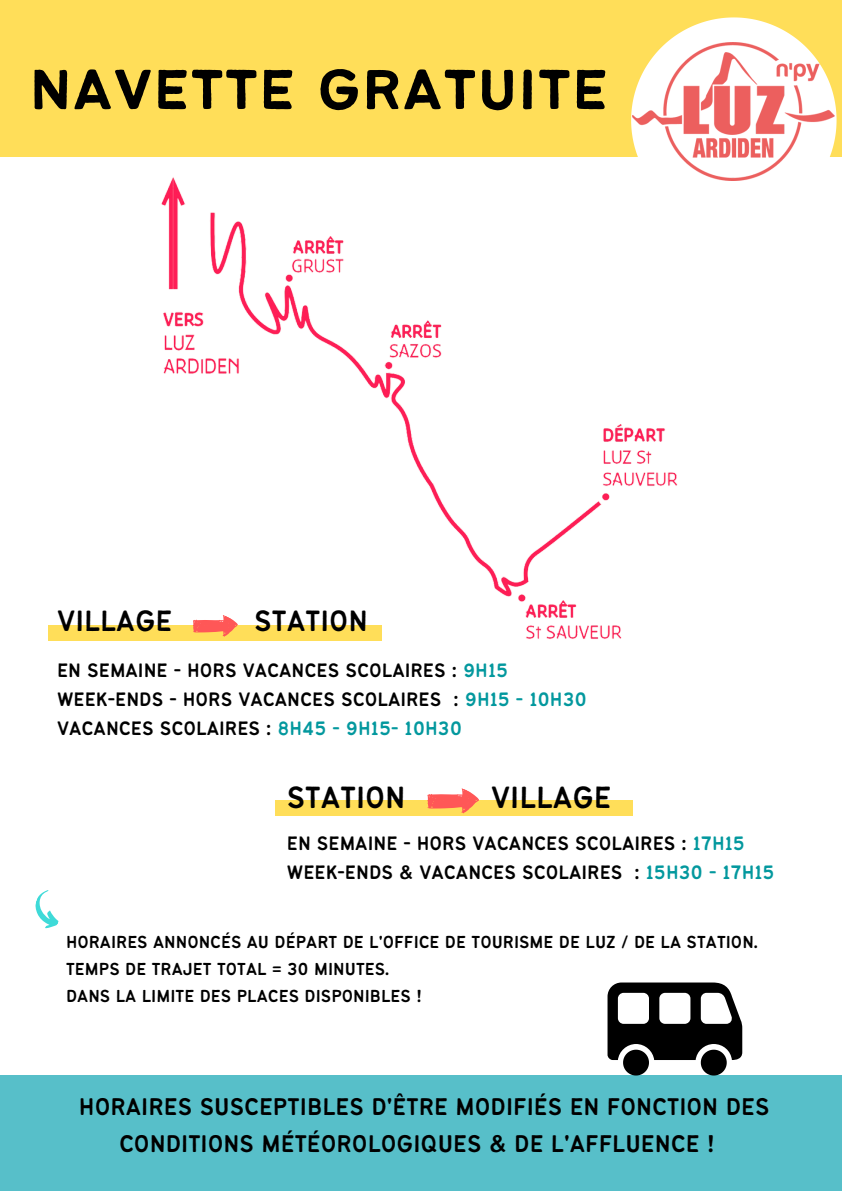
<style>
.page{position:relative;width:842px;height:1191px;background:#fff}
.page>*{position:absolute;margin:0;border:0;box-sizing:border-box;transform-origin:0 0}
.t1{font:74.4px "Bantayog";color:#000}
.t2{font:33.8px "Bantayog";color:#000}
.t3{font:32.4px "Bantayog";color:#000}
.t4{font:26.6px/36.8px "Bantayog";color:#000;text-align:center}
.t5{font:21.4px "Bantayog";color:#000}
.t6{font:19.2px "Bantayog";color:#000}
.s1{color:#03989e}
</style>
<div class="page">
<img style="left:145px;top:177px;width:533px;height:464px">
<div style="left:0;top:1075px;width:842px;height:115px;background:#57bfc9"></div>
<div style="left:48px;top:625px;width:334px;height:15px;background:#ffde59"></div>
<svg style="left:188px;top:604px;width:51px;height:37px"></svg>
<svg style="left:607px;top:982px;width:135px;height:93px"></svg>
<div style="left:0;top:0;width:842px;height:157px;background:#ffde59"></div>
<svg style="left:35px;top:890px;width:24px;height:39px"></svg>
<svg style="left:631px;top:17px;width:205px;height:206px"></svg>
<div style="left:275px;top:800px;width:358px;height:15px;background:#ffde59"></div>
<svg style="left:422px;top:788px;width:59px;height:28px"></svg>
<img style="left:633px;top:42px;width:202px;height:138px">
<p class="t1" style="left:29px;top:56px;width:581px">navette gratuite</p>
<p class="t3" style="left:57px;top:608px;width:117px">VILLAGE</p>
<p class="t3" style="left:254px;top:608px;width:115px">STATION</p>
<p class="t5" style="left:57px;top:661px;width:453px">EN SEMAINE - HORS VACANCES SCOLAIRES : <span class="s1">9H15</span></p>
<p class="t5" style="left:57px;top:690px;width:531px">WEEK-ENDS - HORS VACANCES SCOLAIRES : <span class="s1">9H15 - 10H30</span></p>
<p class="t5" style="left:57px;top:720px;width:407px">VACANCES SCOLAIRES : <span class="s1">8H45 - 9H15- 10H30</span></p>
<p class="t2" style="left:287px;top:784px;width:120px">STATION</p>
<p class="t2" style="left:491px;top:784px;width:122px">VILLAGE</p>
<p class="t5" style="left:287px;top:834px;width:460px">EN SEMAINE - HORS VACANCES SCOLAIRES : <span class="s1">17H15</span></p>
<p class="t5" style="left:287px;top:863px;width:489px">WEEK-ENDS &amp; VACANCES SCOLAIRES : <span class="s1">15H30 - 17H15</span></p>
<p class="t6" style="left:66px;top:934px;width:693px">HORAIRES ANNONCÉS AU DÉPART DE L'OFFICE DE TOURISME DE LUZ / DE LA STATION.</p>
<p class="t6" style="left:66px;top:961px;width:325px">TEMPS DE TRAJET TOTAL = 30 MINUTES.</p>
<p class="t6" style="left:66px;top:987px;width:357px">DANS LA LIMITE DES PLACES DISPONIBLES !</p>
<p class="t4" style="left:79px;top:1090px;width:692px">HORAIRES SUSCEPTIBLES D'ÊTRE MODIFIÉS EN FONCTION DES<br>CONDITIONS MÉTÉOROLOGIQUES &amp; DE L'AFFLUENCE !</p>
</div>
